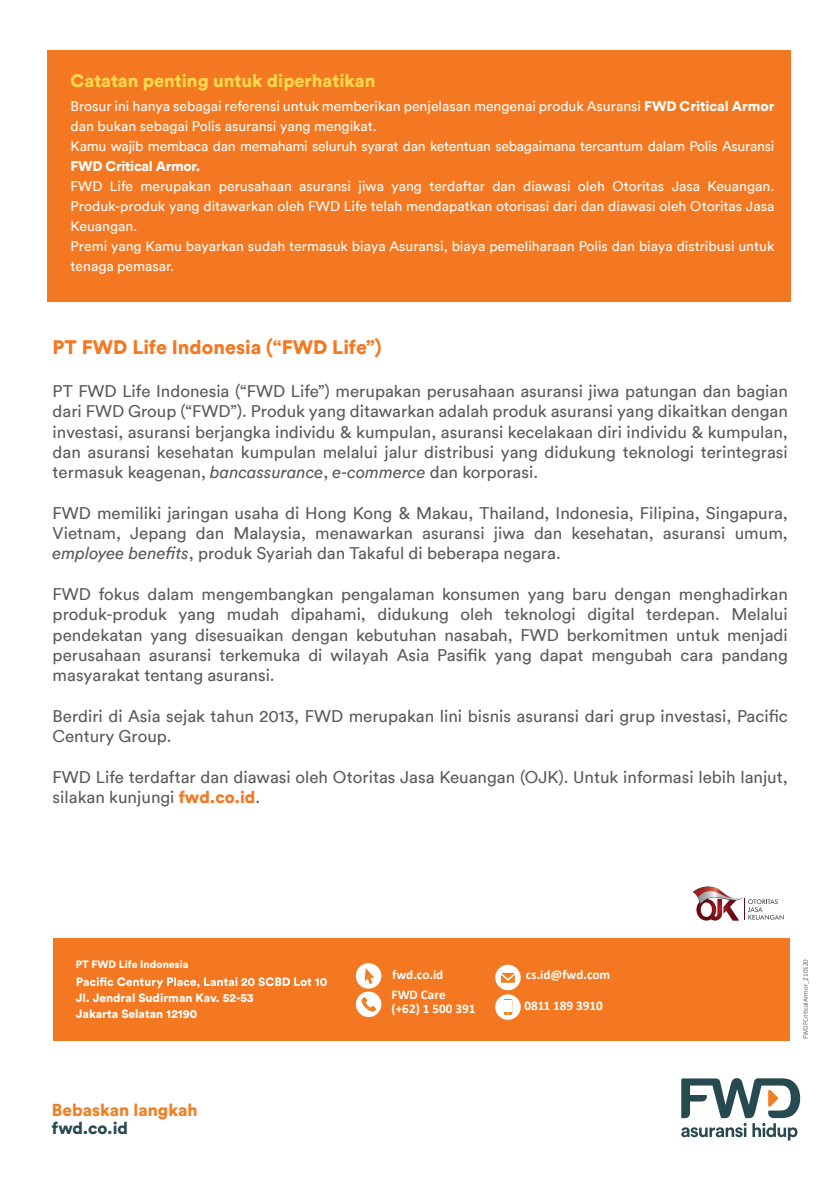
<style>
.page{position:relative;width:840px;height:1191px;background:#fff}
.page>*{position:absolute;margin:0;border:0;box-sizing:border-box;transform-origin:0 0}
.t1{font:900 19.6px "FWD Circular TT";color:#f47821}
.t2{font:900 18px "FWD Circular TT";color:#fed84d}
.t3{font:900 17.2px "Circular Std";color:#ef7f22}
.t4{font:16.8px/20.2px "FWD Circular TT";color:#5a5b5c;text-align:justify}
.t5{font:900 16.8px "Circular Std";color:#274a50}
.t6{font:14px/20px "FWD Circular TT";color:#fff}
.t7{font:900 14px "FWD Circular TT";letter-spacing:-.02em;color:#fff}
.t8{font:700 13.2px/20.2px "Calibri";color:#fff}
.t9{font:900 11.8px/15.8px "Circular Std";color:#fff}
.t10{font:900 10.6px "Circular Std";color:#fff}
.t11{font:7px "Calibri";color:#666665}
.s1{font-weight:900}
.s2{font-style:italic}
.s3{font-weight:900;color:#f47721}
</style>
<div class="page">
<svg style="left:681px;top:1078px;width:118px;height:62px"></svg>
<div style="left:53px;top:938px;width:736px;height:103px;background:#f47821"></div>
<div style="left:495px;top:964px;width:25px;height:26px;background:#fff;border-radius:50%"></div>
<svg style="left:501px;top:972px;width:13px;height:10px"></svg>
<div style="left:495px;top:994px;width:25px;height:25px;background:#fff;border-radius:50%"></div>
<svg style="left:503px;top:999px;width:9px;height:16px"></svg>
<div style="left:504px;top:1000px;width:7px;height:11px;background:#fff"></div>
<svg style="left:355px;top:991px;width:26px;height:26px"></svg>
<svg style="left:361px;top:997px;width:15px;height:14px"></svg>
<div style="left:355px;top:963px;width:26px;height:25px;background:#fff;border-radius:50%"></div>
<svg style="left:364px;top:968px;width:10px;height:16px"></svg>
<svg style="left:77px;top:977px;width:249px;height:11px"></svg>
<svg style="left:693px;top:886px;width:90px;height:34px"></svg>
<div style="left:47px;top:50px;width:743px;height:252px;background:#f47821"></div>
<p class="t2" style="left:71px;top:68px;width:306px">Catatan penting untuk diperhatikan</p>
<p class="t6" style="left:71px;top:96px;width:704px">Brosur ini hanya sebagai referensi untuk memberikan penjelasan mengenai produk Asuransi <span class="s1">FWD Critical Armor </span>dan bukan sebagai Polis asuransi yang mengikat.<br>Kamu wajib membaca dan memahami seluruh syarat dan ketentuan sebagaimana tercantum dalam Polis Asuransi</p>
<p class="t7" style="left:71px;top:156px;width:131px">FWD Critical Armor.</p>
<p class="t6" style="left:71px;top:176px;width:705px">FWD Life merupakan perusahaan asuransi jiwa yang terdaftar dan diawasi oleh Otoritas Jasa Keuangan.<br>Produk-produk yang ditawarkan oleh FWD Life telah mendapatkan otorisasi dari dan diawasi oleh Otoritas Jasa Keuangan.<br>Premi yang Kamu bayarkan sudah termasuk biaya Asuransi, biaya pemeliharaan Polis dan biaya distribusi untuk tenaga pemasar.</p>
<p class="t1" style="left:53px;top:333px;width:330px">PT FWD Life Indonesia (“FWD Life”)</p>
<p class="t4" style="left:53px;top:380px;width:736px">PT FWD Life Indonesia (“FWD Life”) merupakan perusahaan asuransi jiwa patungan dan bagian dari FWD Group (“FWD”). Produk yang ditawarkan adalah produk asuransi yang dikaitkan dengan investasi, asuransi berjangka individu &amp; kumpulan, asuransi kecelakaan diri individu &amp; kumpulan, dan asuransi kesehatan kumpulan melalui jalur distribusi yang didukung teknologi terintegrasi termasuk keagenan, <span class="s2">bancassurance</span>, <span class="s2">e-commerce</span> dan korporasi.</p>
<p class="t4" style="left:53px;top:502px;width:736px">FWD memiliki jaringan usaha di Hong Kong &amp; Makau, Thailand, Indonesia, Filipina, Singapura, Vietnam, Jepang dan Malaysia, menawarkan asuransi jiwa dan kesehatan, asuransi umum, <span class="s2">employee benefits</span>, produk Syariah dan Takaful di beberapa negara.</p>
<p class="t4" style="left:53px;top:583px;width:736px">FWD fokus dalam mengembangkan pengalaman konsumen yang baru dengan menghadirkan produk-produk yang mudah dipahami, didukung oleh teknologi digital terdepan. Melalui pendekatan yang disesuaikan dengan kebutuhan nasabah, FWD berkomitmen untuk menjadi perusahaan asuransi terkemuka di wilayah Asia Pasifik yang dapat mengubah cara pandang masyarakat tentang asuransi.</p>
<p class="t4" style="left:53px;top:705px;width:736px">Berdiri di Asia sejak tahun 2013, FWD merupakan lini bisnis asuransi dari grup investasi, Pacific<br>Century Group.</p>
<p class="t4" style="left:53px;top:766px;width:736px">FWD Life terdaftar dan diawasi oleh Otoritas Jasa Keuangan (OJK). Untuk informasi lebih lanjut, silakan kunjungi <span class="s3">fwd.co.id</span>.</p>
<p class="t10" style="left:76px;top:957px;width:114px">PT FWD Life Indonesia</p>
<p class="t9" style="left:76px;top:989px;width:179px">Jl. Jendral Sudirman Kav. 52-53<br>Jakarta Selatan 12190</p>
<p class="t3" style="left:52px;top:1098px;width:147px">Bebaskan langkah</p>
<p class="t5" style="left:52px;top:1117px;width:78px">fwd.co.id</p>
<p class="t8" style="left:391px;top:964px;width:56px">fwd.co.id<br>FWD Care</p>
<p class="t8" style="left:391px;top:999px;width:85px">(+62) 1 500 391</p>
<p class="t8" style="left:525px;top:964px;width:86px">cs.id@fwd.com</p>
<p class="t8" style="left:524px;top:995px;width:80px">0811 189 3910</p>
<p class="t11" style="left:800px;top:1039px;width:82px;rotate:-90deg">FWDFCriticalArmor_210120</p>
</div>
